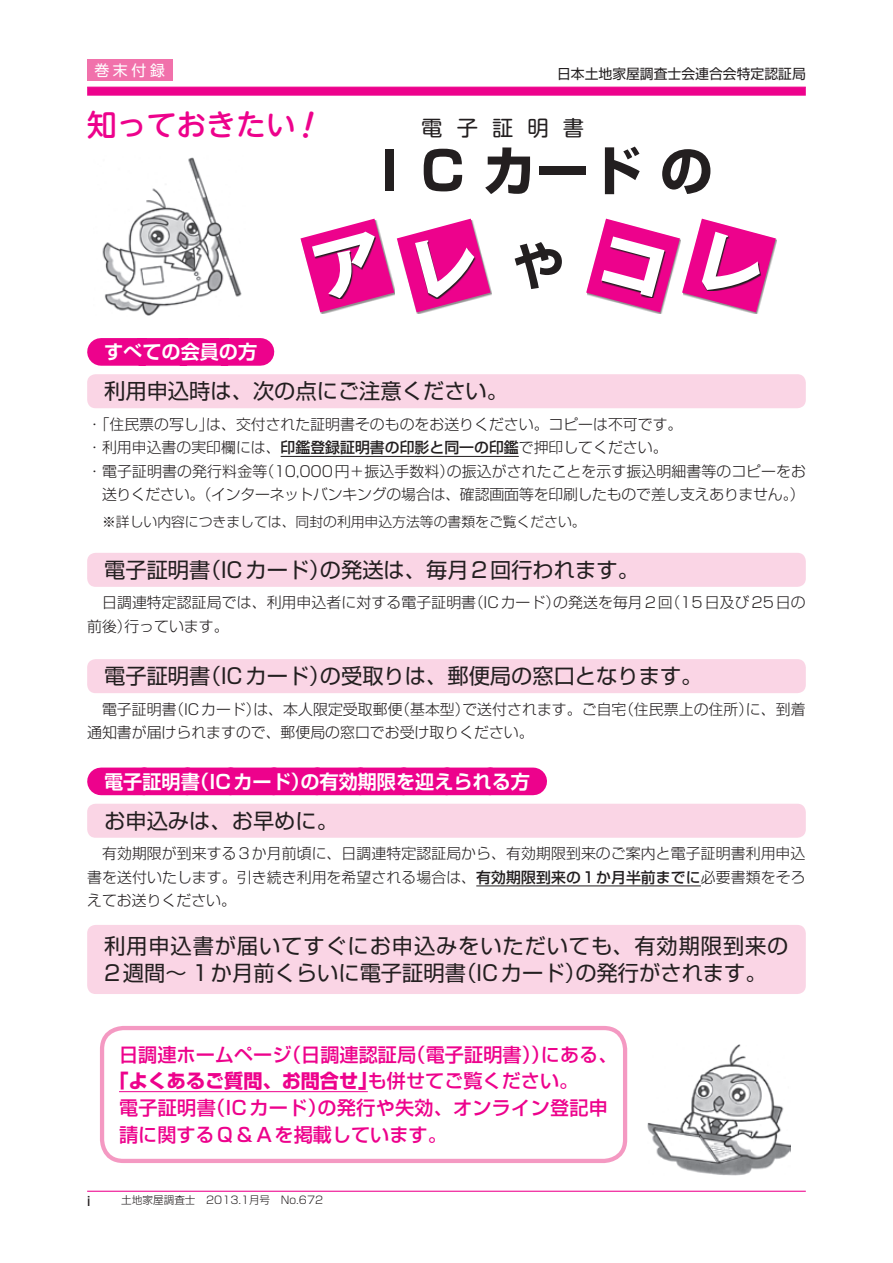
<style>
.page{position:relative;width:893px;height:1263px;background:#fff}
.page>*{position:absolute;margin:0;border:0;box-sizing:border-box;transform-origin:0 0}
.t1{font:700 53.1px "Shin Go Pro";color:#231f20}
.t2{font:700 53.1px "Shin Go Pro De";color:#231f20}
.t3{font:500 29.7px "UD Shin M Go Pro";color:#ed028c}
.t4{font:21.3px "Shin Go Pro";color:#231f20}
.t5{font:21.3px/26.5px "Shin Go Pro";letter-spacing:.04em;color:#231f20}
.t6{font:21.3px "UD Shin M Go Pro";color:#231f20}
.t7{font:500 19.2px "Shin Go Pro";color:#ed028c}
.t8{font:700 19.2px "Shin Go Pro De";color:#fff}
.t9{font:700 19.2px "Shin Go Pro";color:#ed028c}
.t10{font:300 14.85px/23.4px "Shin Go Pro";color:#231f20}
.t11{font:14.85px "Shin Go Pro";color:#fff}
.t12{font:300 13.8px "Shin Go Pro";color:#231f20}
.t13{font:13.8px "Shin Go Pro";color:#231f20}
.t14{font:500 12.75px "Shin Go Pro";color:#231f20}
.t15{font:300 10.65px "Shin Go Pro";color:#231f20}
.s1{font-weight:500}
</style>
<div class="page">
<hr style="left:87px;top:1191px;width:719px;height:1px;background:#ed028c">
<div style="left:87px;top:87px;width:719px;height:9px;background:#ed028c"></div>
<div style="left:87px;top:60px;width:85px;height:21px;background:#f171ab"></div>
<img style="left:102px;top:157px;width:140px;height:159px">
<img style="left:648px;top:1044px;width:143px;height:132px">
<div style="left:101px;top:338px;width:159px;height:28px;background:#ed028c"></div>
<hr style="left:281px;top:456px;width:238px;height:1px;background:#231f20">
<div style="left:101px;top:767px;width:432px;height:28px;background:#ed028c"></div>
<hr style="left:476px;top:886px;width:225px;height:1px;background:#231f20">
<div style="left:87px;top:374px;width:719px;height:34px;background:#fad5e5;border-radius:9px"></div>
<div style="left:87px;top:553px;width:719px;height:34px;background:#fad5e5;border-radius:9px"></div>
<div style="left:87px;top:659px;width:719px;height:34px;background:#fad5e5;border-radius:9px"></div>
<div style="left:87px;top:804px;width:719px;height:34px;background:#fad5e5;border-radius:9px"></div>
<div style="left:87px;top:925px;width:719px;height:69px;background:#fad5e5;border-radius:9px"></div>
<div style="left:301px;top:220px;width:94px;height:94px;background:#231f20;opacity:.5"></div>
<div style="left:398px;top:220px;width:94px;height:94px;background:#231f20;opacity:.5"></div>
<div style="left:587px;top:220px;width:94px;height:94px;background:#231f20;opacity:.5"></div>
<div style="left:683px;top:220px;width:94px;height:94px;background:#231f20;opacity:.5"></div>
<div style="left:100px;top:1026px;width:527px;height:137px;border:4px solid #f499c2;border-radius:21px"></div>
<hr style="left:119px;top:1091px;width:249px;height:1px;background:#ed028c">
<svg style="left:300px;top:219px;width:190px;height:93px"></svg>
<svg style="left:586px;top:219px;width:190px;height:93px"></svg>
<p class="t11" style="left:94px;top:58px;width:72px">巻末付録</p>
<p class="t13" style="left:557px;top:63px;width:250px">日本土地家屋調査士会連合会特定認証局</p>
<h2 class="t3" style="left:87px;top:101px;width:210px">知っておきたい</h2>
<h3 class="t6" style="left:421px;top:111px;width:164px">電 子 証 明 書</h3>
<h1 class="t1" style="left:363px;top:129px;width:351px">ＩＣカード の</h1>
<h1 class="t2" style="left:512px;top:222px;width:55px">や</h1>
<p class="t8" style="left:104px;top:336px;width:155px">すべての会員の方</p>
<h3 class="t4" style="left:104px;top:374px;width:405px">利用申込時は、次の点にご注意ください。</h3>
<p class="t10" style="left:87px;top:411px;width:597px">・「住民票の写し」は、交付された証明書そのものをお送りください。コピーは不可です。</p>
<p class="t10" style="left:87px;top:434px;width:582px">・利用申込書の実印欄には、<span class="s1">印鑑登録証明書の印影と同一の印鑑</span>で押印してください。</p>
<p class="t10" style="left:87px;top:457px;width:720px">・電子証明書の発行料金等（10,000円＋振込手数料）の振込がされたことを示す振込明細書等のコピーをお</p>
<p class="t10" style="left:102px;top:481px;width:704px">送りください。（インターネットバンキングの場合は、確認画面等を印刷したもので差し支えありません。）</p>
<p class="t12" style="left:102px;top:510px;width:485px">※詳しい内容につきましては、同封の利用申込方法等の書類をご覧ください。</p>
<h3 class="t4" style="left:104px;top:552px;width:536px">電子証明書（ICカード）の発送は、毎月2回行われます。</h3>
<p class="t10" style="left:87px;top:589px;width:720px;text-indent:15px">日調連特定認証局では、利用申込者に対する電子証明書（ICカード）の発送を毎月2回（15日及び25日の前後）行っています。</p>
<h3 class="t4" style="left:104px;top:659px;width:600px">電子証明書（ICカード）の受取りは、郵便局の窓口となります。</h3>
<p class="t10" style="left:87px;top:696px;width:720px;text-indent:15px">電子証明書（ICカード）は、本人限定受取郵便（基本型）で送付されます。ご自宅（住民票上の住所）に、到着通知書が届けられますので、郵便局の窓口でお受け取りください。</p>
<p class="t8" style="left:104px;top:766px;width:427px">電子証明書（ICカード）の有効期限を迎えられる方</p>
<h3 class="t4" style="left:104px;top:803px;width:235px">お申込みは、お早めに。</h3>
<p class="t10" style="left:87px;top:840px;width:720px;text-align:justify;text-indent:15px">有効期限が到来する3か月前頃に、日調連特定認証局から、有効期限到来のご案内と電子証明書利用申込書を送付いたします。引き続き利用を希望される場合は、<span class="s1">有効期限到来の1か月半前までに</span>必要書類をそろえてお送りください。</p>
<h3 class="t5" style="left:104px;top:930px;width:686px">利用申込書が届いてすぐにお申込みをいただいても、有効期限到来の<br>2週間～ 1か月前くらいに電子証明書（ICカード）の発行がされます。</h3>
<p class="t7" style="left:119px;top:1039px;width:500px">日調連ホームページ（日調連認証局（電子証明書））にある、</p>
<p class="t9" style="left:109px;top:1066px;width:470px">「よくあるご質問、お問合せ」<span class="s1">も併せてご覧ください。</span></p>
<p class="t7" style="left:119px;top:1092px;width:490px">電子証明書（ICカード）の発行や失効、オンライン登記申</p>
<p class="t7" style="left:119px;top:1118px;width:329px">請に関するQ＆Aを掲載しています。</p>
<p class="t14" style="left:87px;top:1191px;width:5px">i</p>
<p class="t15" style="left:121px;top:1191px;width:203px">土地家屋調査士　2013.1月号　No.672</p>
</div>
